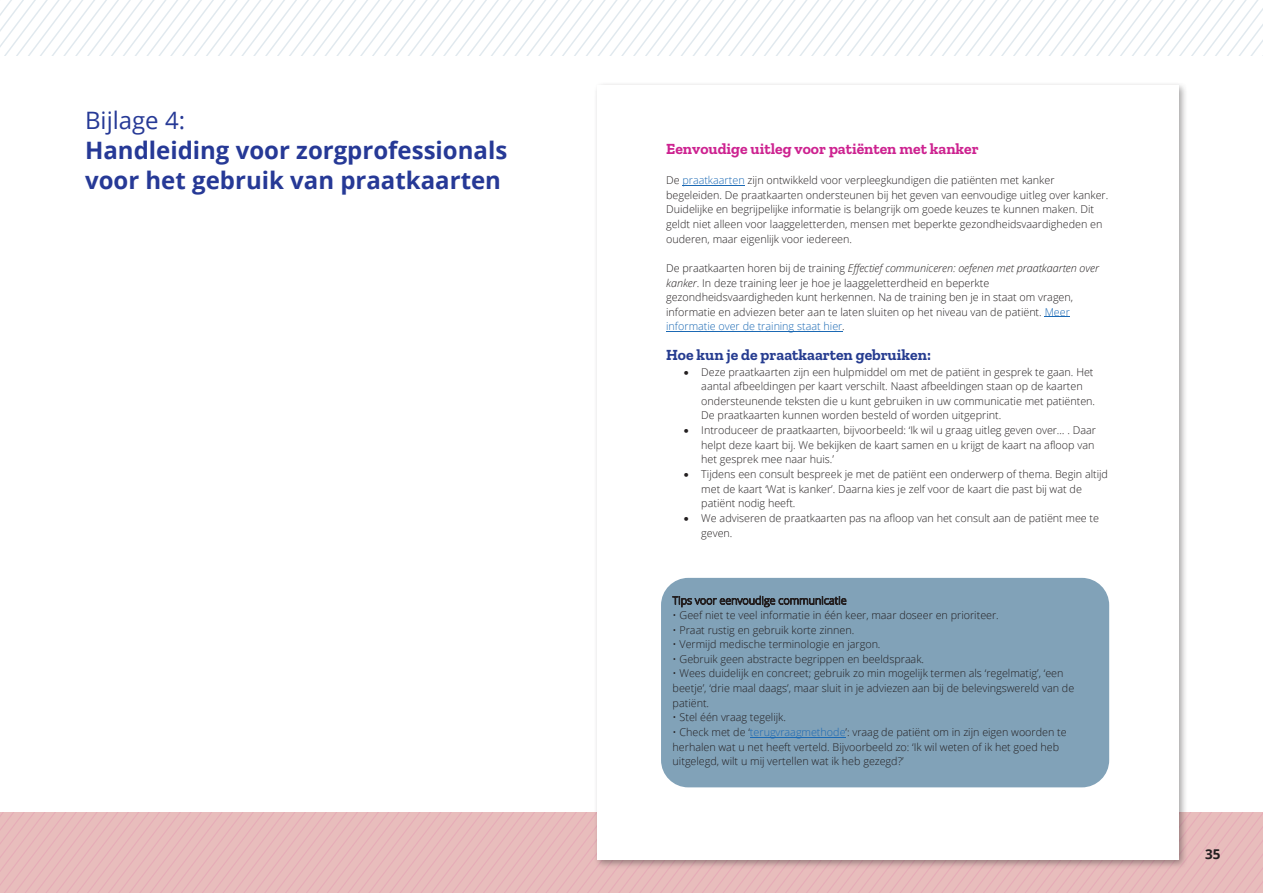
<style>
.page{position:relative;width:1263px;height:893px;background:#fff}
.page>*{position:absolute;margin:0;border:0;box-sizing:border-box;transform-origin:0 0}
.t1{font:700 24px/30px "Open Sans";color:#263996}
.t2{font:24px "Open Sans";color:#263996}
.t3{font:700 15.6px "Zilla Slab";color:#cd2290}
.t4{font:700 15.6px "Zilla Slab";color:#263c90}
.t5{font:700 13.5px "Open Sans";color:#231f20}
.t6{font:300 10.8px/14.5px "Open Sans";color:#231f20}
.s1{color:#1b69b4}
.s2{font-style:italic}
</style>
<div class="page">
<svg style="left:0;top:0;width:1263px;height:55px"></svg>
<svg style="left:0;top:813px;width:1263px;height:80px;background:#e7babb"></svg>
<div style="left:594px;top:82px;width:594px;height:788px;background:#231f20;opacity:.4"></div>
<div style="left:597px;top:85px;width:581px;height:774px;background:#fff"></div>
<hr style="left:682px;top:185px;width:63px;height:1px;background:#1b69b4">
<hr style="left:666px;top:331px;width:176px;height:1px;background:#1b69b4">
<div style="left:661px;top:578px;width:448px;height:209px;background:#81a2b8;border-radius:27px"></div>
<hr style="left:750px;top:737px;width:95px;height:1px;background:#1b69b4">
<h1 class="t2" style="left:85px;top:104px;width:102px">Bijlage 4:</h1>
<h1 class="t1" style="left:85px;top:135px;width:424px">Handleiding voor zorgprofessionals voor het gebruik van praatkaarten</h1>
<h2 class="t3" style="left:666px;top:140px;width:314px">Eenvoudige uitleg voor patiënten met kanker</h2>
<p class="t6" style="left:666px;top:173px;width:444px">De <span class="s1">praatkaarten</span> zijn ontwikkeld voor verpleegkundigen die patiënten met kanker begeleiden. De praatkaarten ondersteunen bij het geven van eenvoudige uitleg over kanker.<br>Duidelijke en begrijpelijke informatie is belangrijk om goede keuzes te kunnen maken. Dit geldt niet alleen voor laaggeletterden, mensen met beperkte gezondheidsvaardigheden en ouderen, maar eigenlijk voor iedereen.</p>
<p class="t6" style="left:666px;top:260px;width:434px">De praatkaarten horen bij de training <span class="s2">Effectief communiceren: oefenen met praatkaarten over kanker</span>. In deze training leer je hoe je laaggeletterdheid en beperkte gezondheidsvaardigheden kunt herkennen. Na de training ben je in staat om vragen, informatie en adviezen beter aan te laten sluiten op het niveau van de patiënt. <span class="s1">Meer informatie over de training staat hier</span>.</p>
<h2 class="t4" style="left:666px;top:346px;width:266px">Hoe kun je de praatkaarten gebruiken:</h2>
<p class="t6" style="left:701px;top:364px;width:395px;text-indent:-18px">• Deze praatkaarten zijn een hulpmiddel om met de patiënt in gesprek te gaan. Het aantal afbeeldingen per kaart verschilt. Naast afbeeldingen staan op de kaarten ondersteunende teksten die u kunt gebruiken in uw communicatie met patiënten.<br>De praatkaarten kunnen worden besteld of worden uitgeprint.</p>
<p class="t6" style="left:701px;top:422px;width:396px;text-indent:-18px">• Introduceer de praatkaarten, bijvoorbeeld: ‘Ik wil u graag uitleg geven over… . Daar helpt deze kaart bij. We bekijken de kaart samen en u krijgt de kaart na afloop van het gesprek mee naar huis.’</p>
<p class="t6" style="left:701px;top:466px;width:408px;text-indent:-18px">• Tijdens een consult bespreek je met de patiënt een onderwerp of thema. Begin altijd met de kaart ‘Wat is kanker’. Daarna kies je zelf voor de kaart die past bij wat de patiënt nodig heeft.</p>
<p class="t6" style="left:701px;top:510px;width:399px;text-indent:-18px">• We adviseren de praatkaarten pas na afloop van het consult aan de patiënt mee te geven.</p>
<p class="t6" style="left:673px;top:593px;width:176px">Tips voor eenvoudige communicatie</p>
<p class="t6" style="left:673px;top:607px;width:328px">• Geef niet te veel informatie in één keer, maar doseer en prioriteer.</p>
<p class="t6" style="left:673px;top:622px;width:183px">• Praat rustig en gebruik korte zinnen.</p>
<p class="t6" style="left:673px;top:637px;width:209px">• Vermijd medische terminologie en jargon.</p>
<p class="t6" style="left:673px;top:651px;width:253px">• Gebruik geen abstracte begrippen en beeldspraak.</p>
<p class="t6" style="left:673px;top:666px;width:403px">• Wees duidelijk en concreet; gebruik zo min mogelijk termen als ‘regelmatig’, ‘een beetje’, ‘drie maal daags’, maar sluit in je adviezen aan bij de belevingswereld van de patiënt.</p>
<p class="t6" style="left:673px;top:710px;width:115px">• Stel één vraag tegelijk.</p>
<p class="t6" style="left:673px;top:725px;width:396px">• Check met de ‘<span class="s1">terugvraagmethode</span>’: vraag de patiënt om in zijn eigen woorden te herhalen wat u net heeft verteld. Bijvoorbeeld zo: ‘Ik wil weten of ik het goed heb uitgelegd, wilt u mij vertellen wat ik heb gezegd?’</p>
<p class="t5" style="left:1205px;top:844px;width:17px">35</p>
</div>
